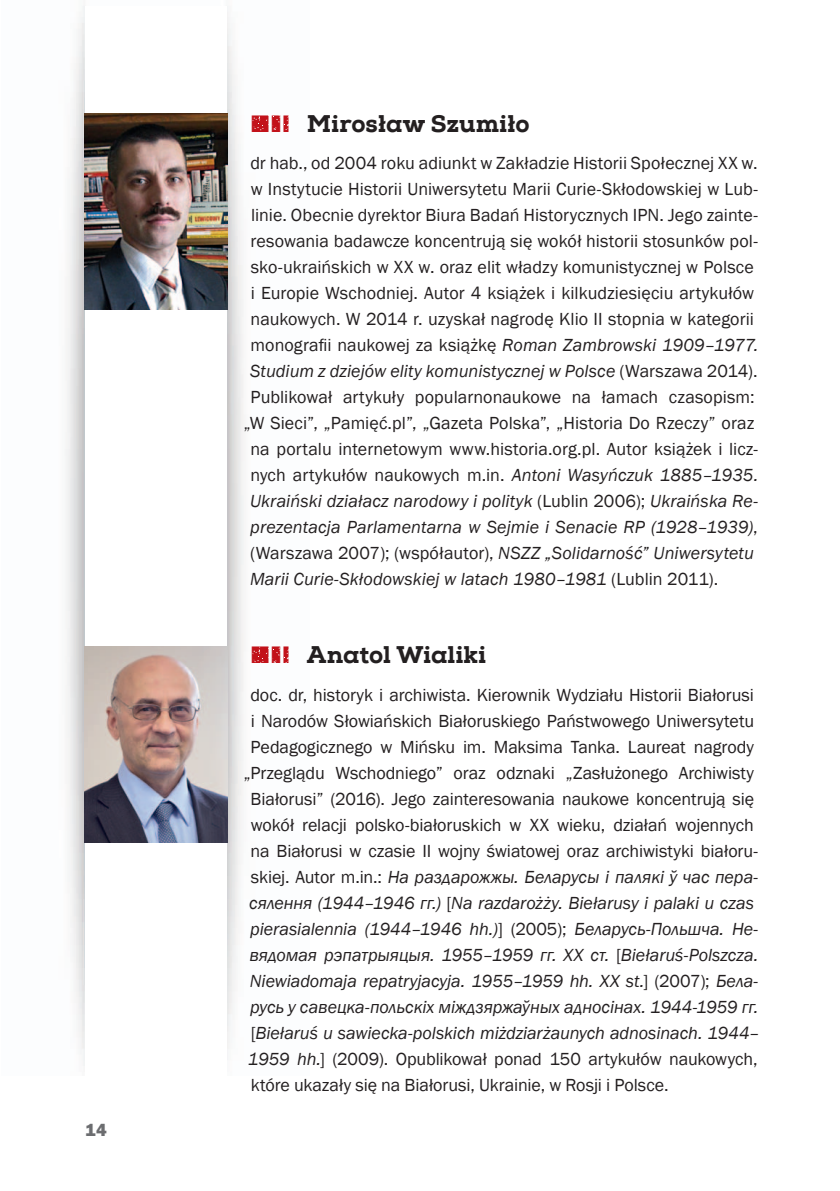
<style>
.page{position:relative;width:840px;height:1191px;background:#fff}
.page>*{position:absolute;margin:0;border:0;box-sizing:border-box;transform-origin:0 0}
.t1{font:800 24px "Nexa Slab";color:#231f20}
.t2{font:18px "Franklin Gothic";color:#231f20}
.t3{font:italic 18px "Franklin Gothic";color:#231f20}
.t4{font:18px "Franklin Got Itc TCE Heav";color:#6c6d70}
.s1{color:#c2121a}
.s2{font-style:italic}
.s3{font-style:normal}
</style>
<div class="page">
<img style="left:65px;top:6px;width:179px;height:1060px">
<div style="left:85px;top:6px;width:142px;height:1071px;background:#fff"></div>
<img style="left:85px;top:646px;width:142px;height:196px">
<img style="left:85px;top:113px;width:142px;height:197px">
<p class="t4" style="left:85px;top:1119px;width:23px">14</p>
<h1 class="t1" style="left:251px;top:108px;width:280px"><span class="s1">■❚❙</span> Mirosław Szumiło</h1>
<p class="t2" style="left:250px;top:152px;width:508px">dr hab., od 2004 roku adiunkt w Zakładzie Historii Społecznej XX w.</p>
<p class="t2" style="left:250px;top:178px;width:508px">w Instytucie Historii Uniwersytetu Marii Curie-Skłodowskiej w Lub-</p>
<p class="t2" style="left:251px;top:204px;width:508px">linie. Obecnie dyrektor Biura Badań Historycznych IPN. Jego zainte-</p>
<p class="t2" style="left:250px;top:230px;width:509px">resowania badawcze koncentrują się wokół historii stosunków pol-</p>
<p class="t2" style="left:251px;top:256px;width:504px">sko-ukraińskich w XX w. oraz elit władzy komunistycznej w Polsce</p>
<p class="t2" style="left:251px;top:282px;width:504px">i Europie Wschodniej. Autor 4 książek i kilkudziesięciu artykułów</p>
<p class="t2" style="left:250px;top:308px;width:504px">naukowych. W 2014 r. uzyskał nagrodę Klio II stopnia w kategorii</p>
<p class="t2" style="left:250px;top:334px;width:509px">monografii naukowej za książkę <span class="s2">Roman Zambrowski 1909–1977.</span></p>
<p class="t3" style="left:250px;top:360px;width:508px">Studium z dziejów elity komunistycznej w Polsce <span class="s3">(Warszawa 2014).</span></p>
<p class="t2" style="left:250px;top:386px;width:505px">Publikował artykuły popularnonaukowe na łamach czasopism:</p>
<p class="t2" style="left:243px;top:412px;width:512px">„W Sieci”, „Pamięć.pl”, „Gazeta Polska”, „Historia Do Rzeczy” oraz</p>
<p class="t2" style="left:250px;top:438px;width:509px">na portalu internetowym www.historia.org.pl. Autor książek i licz-</p>
<p class="t2" style="left:250px;top:464px;width:509px">nych artykułów naukowych m.in. <span class="s2">Antoni Wasyńczuk 1885–1935.</span></p>
<p class="t3" style="left:250px;top:490px;width:509px">Ukraiński działacz narodowy i polityk <span class="s3">(Lublin 2006);</span> Ukraińska Re-</p>
<p class="t3" style="left:250px;top:516px;width:508px">prezentacja Parlamentarna w Sejmie i Senacie RP (1928–1939)<span class="s3">,</span></p>
<p class="t3" style="left:250px;top:542px;width:505px"><span class="s3">(Warszawa 2007); (współautor),</span> NSZZ „Solidarność” Uniwersytetu</p>
<p class="t3" style="left:250px;top:568px;width:469px">Marii Curie-Skłodowskiej w latach 1980–1981 <span class="s3">(Lublin 2011).</span></p>
<h1 class="t1" style="left:251px;top:640px;width:236px"><span class="s1">■❚❙</span> Anatol Wialiki</h1>
<p class="t2" style="left:250px;top:683px;width:505px">doc. dr, historyk i archiwista. Kierownik Wydziału Historii Białorusi</p>
<p class="t2" style="left:251px;top:709px;width:504px">i Narodów Słowiańskich Białoruskiego Państwowego Uniwersytetu</p>
<p class="t2" style="left:250px;top:735px;width:504px">Pedagogicznego w Mińsku im. Maksima Tanka. Laureat nagrody</p>
<p class="t2" style="left:243px;top:761px;width:512px">„Przeglądu Wschodniego” oraz odznaki „Zasłużonego Archiwisty</p>
<p class="t2" style="left:250px;top:787px;width:505px">Białorusi” (2016). Jego zainteresowania naukowe koncentrują się</p>
<p class="t2" style="left:250px;top:813px;width:504px">wokół relacji polsko-białoruskich w XX wieku, działań wojennych</p>
<p class="t2" style="left:250px;top:839px;width:509px">na Białorusi w czasie II wojny światowej oraz archiwistyki białoru-</p>
<p class="t3" style="left:251px;top:865px;width:508px"><span class="s3">skiej. Autor m.in.:</span> На раздарожжы. Беларусы і палякі ў час пера-</p>
<p class="t3" style="left:249px;top:891px;width:506px">сялення (1944–1946 гг.) <span class="s3">[</span>Na razdarożży. Biełarusy i palaki u czas</p>
<p class="t3" style="left:250px;top:917px;width:509px">pierasialennia (1944–1946 hh.)<span class="s3">] (2005);</span> Беларусь-Польшча. Не-</p>
<p class="t3" style="left:249px;top:943px;width:510px">вядомая рэпатрыяцыя. 1955–1959 гг. XX ст. <span class="s3">[</span>Biełaruś-Polszcza.</p>
<p class="t3" style="left:250px;top:969px;width:509px">Niewiadomaja repatryjacyja. 1955–1959 hh. XX st.<span class="s3">] (2007);</span> Бела-</p>
<p class="t3" style="left:250px;top:995px;width:509px">русь у савецка-польскіх міждзяржаўных адносінах. 1944-1959 гг.</p>
<p class="t3" style="left:250px;top:1021px;width:510px"><span class="s3">[</span>Biełaruś u sawiecka-polskich miżdziarżaunych adnosinach. 1944–</p>
<p class="t2" style="left:248px;top:1047px;width:511px"><span class="s2">1959 hh.</span>] (2009). Opublikował ponad 150 artykułów naukowych,</p>
<p class="t2" style="left:250px;top:1073px;width:419px">które ukazały się na Białorusi, Ukrainie, w Rosji i Polsce.</p>
</div>
